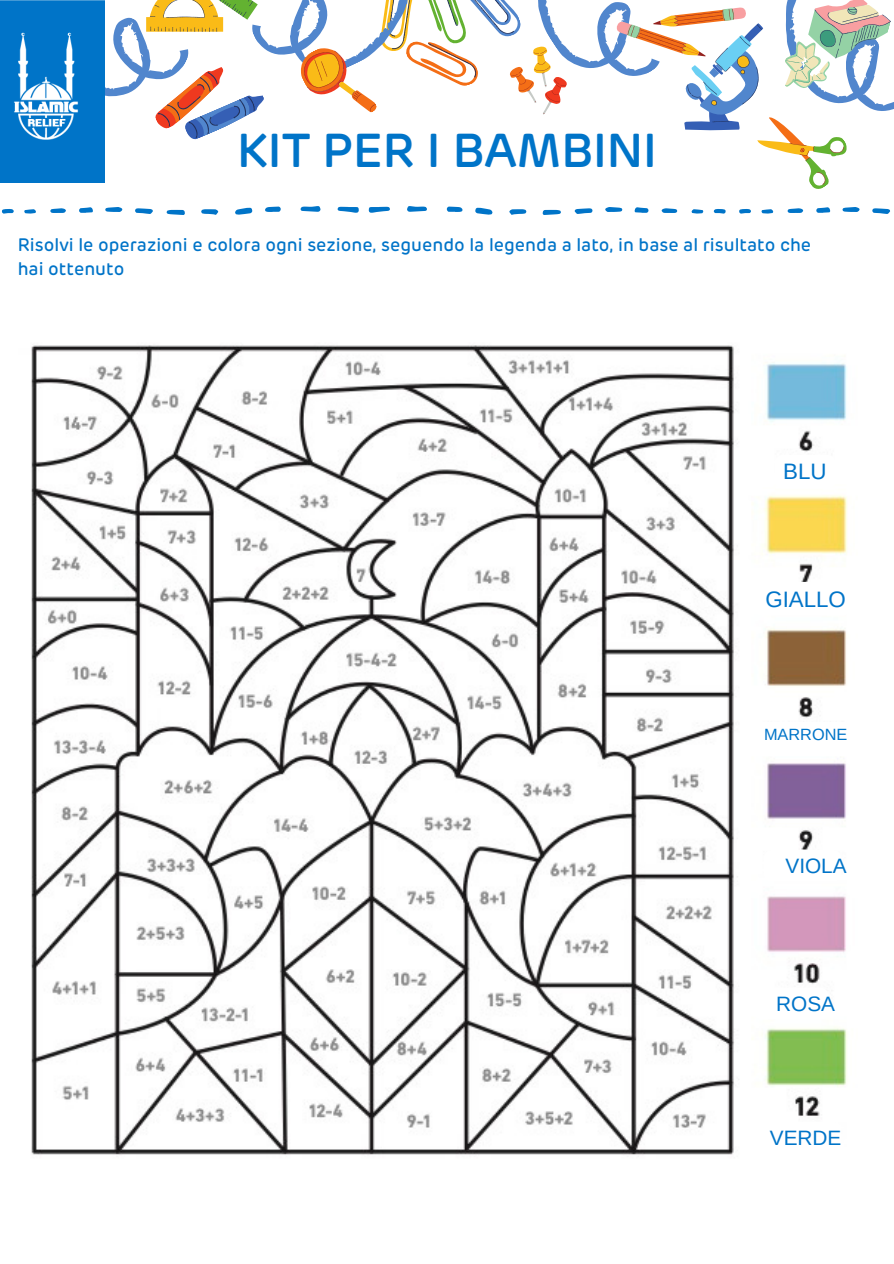
<style>
.page{position:relative;width:894px;height:1264px;background:#fff}
.page>*{position:absolute;margin:0;border:0;box-sizing:border-box;transform-origin:0 0}
.t1{font:600 47.25px "Rubrik Edge New";color:#0074c8}
.t2{font:22.35px "Arimo";color:#0074c8}
.t3{font:20.85px "Arimo";color:#0074c8}
.t4{font:500 18px/24.8px "Rubrik Edge New";color:#0074c8}
.t5{font:16.35px "Arimo";color:#0074c8}
</style>
<div class="page">
<svg style="left:16px;top:0;width:877px;height:189px"></svg>
<img style="left:0;top:0;width:105px;height:182px">
<svg style="left:337px;top:207px;width:22px;height:6px"></svg>
<svg style="left:235px;top:208px;width:17px;height:7px"></svg>
<svg style="left:300px;top:206px;width:20px;height:6px"></svg>
<svg style="left:166px;top:210px;width:19px;height:5px"></svg>
<svg style="left:135px;top:208px;width:18px;height:6px"></svg>
<svg style="left:201px;top:209px;width:17px;height:6px"></svg>
<svg style="left:265px;top:206px;width:16px;height:6px"></svg>
<svg style="left:105px;top:207px;width:17px;height:5px"></svg>
<svg style="left:79px;top:207px;width:14px;height:6px"></svg>
<svg style="left:50px;top:208px;width:16px;height:5px"></svg>
<svg style="left:2px;top:209px;width:12px;height:5px"></svg>
<svg style="left:24px;top:209px;width:12px;height:4px"></svg>
<svg style="left:368px;top:207px;width:22px;height:6px"></svg>
<svg style="left:475px;top:208px;width:17px;height:7px"></svg>
<svg style="left:407px;top:206px;width:20px;height:6px"></svg>
<svg style="left:542px;top:210px;width:19px;height:5px"></svg>
<svg style="left:574px;top:208px;width:18px;height:6px"></svg>
<svg style="left:509px;top:209px;width:17px;height:6px"></svg>
<svg style="left:446px;top:206px;width:16px;height:6px"></svg>
<svg style="left:605px;top:207px;width:17px;height:5px"></svg>
<svg style="left:634px;top:207px;width:14px;height:6px"></svg>
<svg style="left:661px;top:208px;width:16px;height:5px"></svg>
<svg style="left:713px;top:209px;width:12px;height:5px"></svg>
<svg style="left:691px;top:209px;width:12px;height:4px"></svg>
<svg style="left:872px;top:208px;width:18px;height:6px"></svg>
<svg style="left:842px;top:207px;width:17px;height:5px"></svg>
<svg style="left:816px;top:207px;width:13px;height:6px"></svg>
<svg style="left:787px;top:208px;width:16px;height:5px"></svg>
<svg style="left:739px;top:209px;width:11px;height:5px"></svg>
<svg style="left:761px;top:209px;width:12px;height:4px"></svg>
<img style="left:31px;top:345px;width:816px;height:810px">
<svg style="left:774px;top:455px;width:61px;height:33px"></svg>
<svg style="left:752px;top:582px;width:95px;height:33px"></svg>
<svg style="left:754px;top:722px;width:93px;height:24px"></svg>
<svg style="left:763px;top:850px;width:78px;height:32px"></svg>
<svg style="left:753px;top:987px;width:75px;height:32px"></svg>
<svg style="left:753px;top:1121px;width:88px;height:32px"></svg>
<p class="t1" style="left:237px;top:120px;width:421px">KIT PER I BAMBINI</p>
<p class="t4" style="left:18px;top:232px;width:794px">Risolvi le operazioni e colora ogni sezione, seguendo la legenda a lato, in base al risultato che hai ottenuto</p>
<p class="t2" style="left:783px;top:459px;width:45px">BLU</p>
<p class="t2" style="left:765px;top:586px;width:82px">GIALLO</p>
<p class="t5" style="left:763px;top:725px;width:85px">MARRONE</p>
<p class="t3" style="left:785px;top:854px;width:63px">VIOLA</p>
<p class="t3" style="left:776px;top:991px;width:60px">ROSA</p>
<p class="t3" style="left:769px;top:1125px;width:73px">VERDE</p>
</div>
